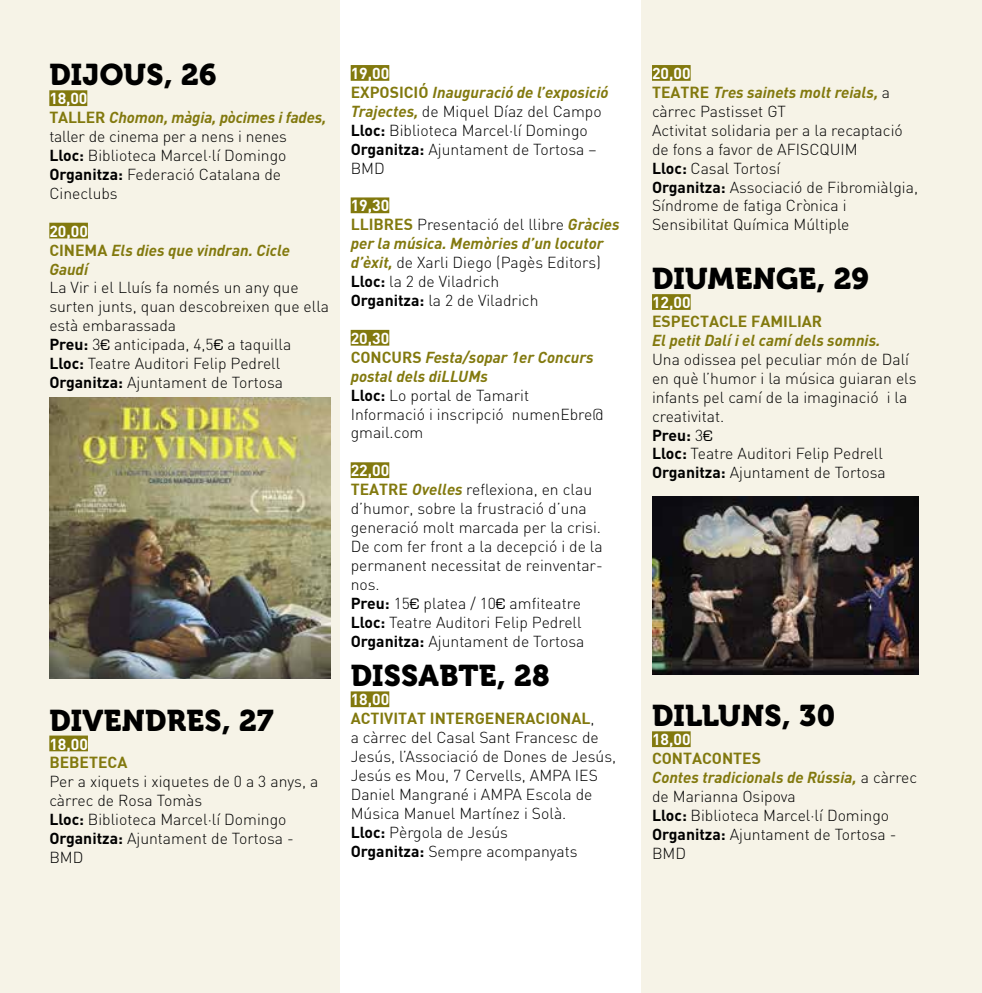
<style>
.page{position:relative;width:982px;height:993px;background:#fff}
.page>*{position:absolute;margin:0;border:0;box-sizing:border-box;transform-origin:0 0}
.t1{font:29.75px "Museo 900";letter-spacing:.01em;color:#000}
.t2{font:300 15.75px/18.9px "DIN";color:#000}
.t3{font:italic 700 15.75px/18.9px "DIN";color:#82790e}
.t4{font:15.75px "DIN Bold";color:#82790e}
.t5{font:700 15.75px "DIN";color:#fff}
.s1{font-weight:700;color:#fff}
.s2{font-family:"DIN Bold";font-weight:400;color:#82790e}
.s3{font-weight:700;font-style:italic;color:#82790e}
.s4{font-weight:700}
.s5{font-style:normal;color:#fff}
.s6{font-family:"DIN Bold";font-weight:400;font-style:normal}
.s7{font-family:"Eurostile";font-weight:400}
.s8{font-family:"DIN";font-weight:300;color:#000}
</style>
<div class="page">
<div style="left:0;top:0;width:340px;height:992px;background:#f6f3e7"></div>
<div style="left:641px;top:0;width:341px;height:992px;background:#f6f3e7"></div>
<div style="left:49px;top:90px;width:38px;height:16px;background:#82790e"></div>
<div style="left:49px;top:223px;width:39px;height:15px;background:#82790e"></div>
<div style="left:49px;top:735px;width:39px;height:16px;background:#82790e"></div>
<img style="left:49px;top:397px;width:282px;height:281px">
<div style="left:351px;top:65px;width:38px;height:16px;background:#82790e"></div>
<div style="left:351px;top:197px;width:38px;height:16px;background:#82790e"></div>
<div style="left:351px;top:330px;width:38px;height:15px;background:#82790e"></div>
<div style="left:351px;top:462px;width:38px;height:16px;background:#82790e"></div>
<div style="left:351px;top:691px;width:38px;height:16px;background:#82790e"></div>
<div style="left:652px;top:65px;width:39px;height:16px;background:#82790e"></div>
<div style="left:652px;top:294px;width:39px;height:16px;background:#82790e"></div>
<div style="left:652px;top:731px;width:39px;height:15px;background:#82790e"></div>
<img style="left:652px;top:496px;width:267px;height:178px">
<h1 class="t1" style="left:49px;top:58px;width:169px">DIJOUS, 26</h1>
<p class="t2" style="left:49px;top:89px;width:279px"><span class="s1">18,00<br></span><span class="s2">TALLER</span> <span class="s3">Chomon, màgia, pòcimes i fades, </span>taller de cinema per a nens i nenes<br><span class="s4">Lloc:</span> Biblioteca Marcel·lí Domingo<br><span class="s4">Organitza:</span> Federació Catalana de<br>Cineclubs</p>
<p class="t3" style="left:49px;top:221px;width:242px"><span class="s5">20,00<br></span><span class="s6">CINEMA</span> Els dies que vindran. Cicle<br>Gaudí</p>
<p class="t2" style="left:49px;top:278px;width:281px">La Vir i el Lluís fa només un any que surten junts, quan descobreixen que ella està embarassada<br><span class="s4">Preu:</span> 3<span class="s7">€</span> anticipada, 4,5<span class="s7">€</span> a taquilla <span class="s4">Lloc:</span> Teatre Auditori Felip Pedrell <span class="s4">Organitza:</span> Ajuntament de Tortosa</p>
<h1 class="t1" style="left:49px;top:703px;width:226px">DIVENDRES, 27</h1>
<p class="t5" style="left:49px;top:733px;width:40px">18,00</p>
<p class="t4" style="left:49px;top:752px;width:80px">BEBETECA</p>
<p class="t2" style="left:49px;top:771px;width:271px">Per a xiquets i xiquetes de 0 a 3 anys, a càrrec de Rosa Tomàs<br><span class="s4">Lloc:</span> Biblioteca Marcel·lí Domingo<br><span class="s4">Organitza:</span> Ajuntament de Tortosa -<br>BMD</p>
<p class="t2" style="left:351px;top:64px;width:259px"><span class="s1">19,00<br></span><span class="s2">EXPOSICIÓ</span> <span class="s3">Inauguració de l’exposició<br>Trajectes,</span> de Miquel Díaz del Campo<br><span class="s4">Lloc:</span> Biblioteca Marcel·lí Domingo<br><span class="s4">Organitza:</span> Ajuntament de Tortosa –<br>BMD</p>
<p class="t2" style="left:351px;top:196px;width:270px"><span class="s1">19,30<br></span><span class="s2">LLIBRES</span> Presentació del llibre <span class="s3">Gràcies per la música. Memòries d’un locutor d’èxit,</span> de Xarli Diego (Pagès Editors)<br><span class="s4">Lloc:</span> la 2 de Viladrich<br><span class="s4">Organitza:</span> la 2 de Viladrich</p>
<p class="t2" style="left:351px;top:328px;width:254px"><span class="s1">20,30<br></span><span class="s2">CONCURS</span> <span class="s3">Festa/sopar 1er Concurs postal dels diLLUMs<br></span><span class="s4">Lloc:</span> Lo portal de Tamarit<br>Informació i inscripció numenEbre@ gmail.com</p>
<p class="t2" style="left:351px;top:461px;width:254px"><span class="s1">22,00<br></span><span class="s2">TEATRE</span> <span class="s3">Ovelles</span> reflexiona, en clau d’humor, sobre la frustració d’una generació molt marcada per la crisi.<br>De com fer front a la decepció i de la permanent necessitat de reinventar&shy;nos.<br><span class="s4">Preu:</span> 15<span class="s7">€</span> platea / 10<span class="s7">€</span> amfiteatre<br><span class="s4">Lloc:</span> Teatre Auditori Felip Pedrell<br><span class="s4">Organitza:</span> Ajuntament de Tortosa</p>
<h1 class="t1" style="left:351px;top:659px;width:201px">DISSABTE, 28</h1>
<p class="t5" style="left:351px;top:689px;width:40px">18,00</p>
<p class="t4" style="left:351px;top:708px;width:245px">ACTIVITAT INTERGENERACIONAL<span class="s8">,</span></p>
<p class="t2" style="left:351px;top:727px;width:267px">a càrrec del Casal Sant Francesc de<br>Jesús, l’Associació de Dones de Jesús,<br>Jesús es Mou, 7 Cervells, AMPA IES<br>Daniel Mangrané i AMPA Escola de<br>Música Manuel Martínez i Solà.<br><span class="s4">Lloc:</span> Pèrgola de Jesús<br><span class="s4">Organitza:</span> Sempre acompanyats</p>
<p class="t2" style="left:652px;top:64px;width:268px"><span class="s1">20,00<br></span><span class="s2">TEATRE</span> <span class="s3">Tres sainets molt reials,</span> a càrrec Pastisset GT<br>Activitat solidaria per a la recaptació de fons a favor de AFISCQUIM<br><span class="s4">Lloc:</span> Casal Tortosí<br><span class="s4">Organitza:</span> Associació de Fibromiàlgia,<br>Síndrome de fatiga Crònica i<br>Sensibilitat Química Múltiple</p>
<h1 class="t1" style="left:652px;top:262px;width:218px">DIUMENGE, 29</h1>
<p class="t5" style="left:652px;top:292px;width:40px">12,00</p>
<p class="t4" style="left:652px;top:311px;width:172px">ESPECTACLE FAMILIAR</p>
<p class="t3" style="left:652px;top:330px;width:230px">El petit Dalí i el camí dels somnis.</p>
<p class="t2" style="left:652px;top:349px;width:266px">Una odissea pel peculiar món de Dalí en què l’humor i la música guiaran els infants pel camí de la imaginació i la creativitat.<br><span class="s4">Preu:</span> 3<span class="s7">€<br></span><span class="s4">Lloc:</span> Teatre Auditori Felip Pedrell<br><span class="s4">Organitza:</span> Ajuntament de Tortosa</p>
<h1 class="t1" style="left:652px;top:698px;width:185px">DILLUNS, 30</h1>
<p class="t5" style="left:652px;top:729px;width:40px">18,00</p>
<p class="t4" style="left:652px;top:748px;width:111px">CONTACONTES</p>
<p class="t2" style="left:652px;top:767px;width:267px"><span class="s3">Contes tradicionals de Rússia,</span> a càrrec de Marianna Osipova<br><span class="s4">Lloc:</span> Biblioteca Marcel·lí Domingo<br><span class="s4">Organitza:</span> Ajuntament de Tortosa -<br>BMD</p>
</div>
